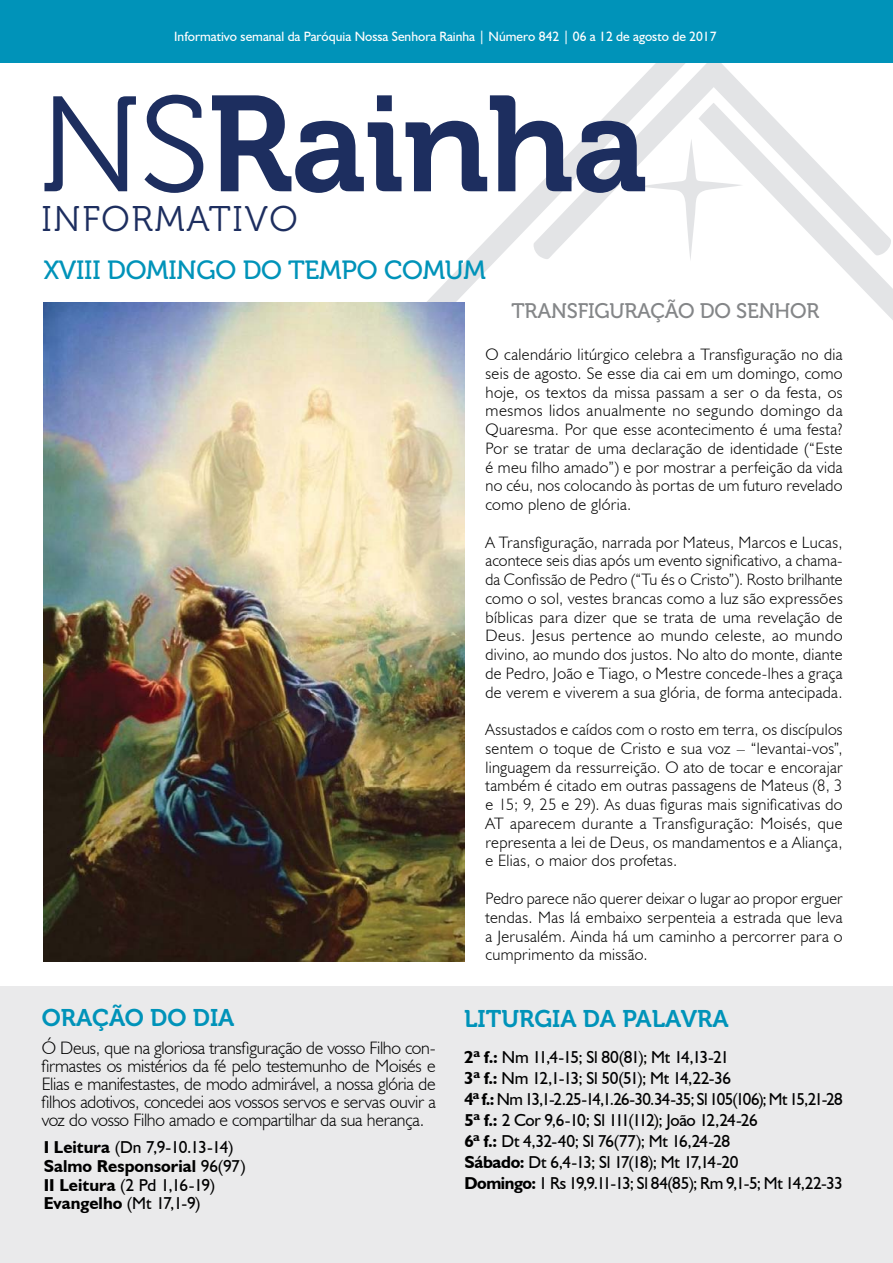
<style>
.page{position:relative;width:893px;height:1263px;background:#fff}
.page>*{position:absolute;margin:0;border:0;box-sizing:border-box;transform-origin:0 0}
.t1{font:135.15px "Museo 700";letter-spacing:-.015em;color:#1d2e5f}
.t2{font:35.55px "Museo 300";letter-spacing:.05em;color:#1d2e5f}
.t3{font:26.25px "Museo 500";letter-spacing:-.01em;color:#0093b9}
.t4{font:24px "Museo 700";color:#0093b9}
.t5{font:21px "Museo 500";letter-spacing:-.01em;color:#848688}
.t6{font:300 18px/18px "Humanist 521 BT";letter-spacing:-.015em;color:#000;text-align:justify}
.t7{font:17.25px/21px "Humanist 521 BT";letter-spacing:-.045em;color:#000}
.t8{font:300 16.5px/18.8px "Humanist 521 BT";letter-spacing:.02em;color:#000;text-align:justify}
.t9{font:13.5px "Humanist 521 BT";color:#fff}
.s1{font-family:"Museo 300"}
.s2{font-weight:700}
</style>
<div class="page">
<div style="left:1px;top:986px;width:892px;height:277px;background:#eaeaeb"></div>
<svg style="left:706px;top:63px;width:53px;height:40px;fill:#e3e4e6"></svg>
<svg style="left:706px;top:103px;width:187px;height:217px"></svg>
<svg style="left:417px;top:63px;width:289px;height:264px"></svg>
<div style="left:0;top:0;width:893px;height:63px;background:#0093b9"></div>
<img style="left:44px;top:303px;width:420px;height:658px">
<p class="t9" style="left:174px;top:28px;width:544px">Informativo semanal da Paróquia Nossa Senhora Rainha | Número 842 | 06 a 12 de agosto de 2017</p>
<h1 class="t1" style="left:39px;top:69px;width:610px"><span class="s1">NS</span>Rainha</h1>
<h2 class="t2" style="left:41px;top:200px;width:258px">INFORMATIVO</h2>
<h3 class="t3" style="left:44px;top:256px;width:444px">XVIII DOMINGO DO TEMPO COMUM</h3>
<p class="t5" style="left:512px;top:299px;width:309px">TRANSFIGURAÇÃO DO SENHOR</p>
<h3 class="t4" style="left:42px;top:1004px;width:194px">ORAÇÃO DO DIA</h3>
<p class="t6" style="left:42px;top:1038px;width:396px">Ó Deus, que na gloriosa transfiguração de vosso Filho con&shy;firmastes os mistérios da fé pelo testemunho de Moisés e Elias e manifestastes, de modo admirável, a nossa glória de filhos adotivos, concedei aos vossos servos e servas ouvir a voz do vosso Filho amado e compartilhar da sua herança.</p>
<p class="t7" style="left:44px;top:1137px;width:204px;line-height:18.8px"><span class="s2">I Leitura</span> (Dn 7,9-10.13-14)<br><span class="s2">Salmo Responsorial</span> 96(97)<br><span class="s2">II Leitura</span> (2 Pd 1,16-19)<br><span class="s2">Evangelho</span> (Mt 17,1-9)</p>
<p class="t8" style="left:485px;top:345px;width:359px">O calendário litúrgico celebra a Transfiguração no dia seis de agosto. Se esse dia cai em um domingo, como hoje, os textos da missa passam a ser o da festa, os mesmos lidos anualmente no segundo domingo da Quaresma. Por que esse acontecimento é uma festa?<br>Por se tratar de uma declaração de identidade (“Este é meu filho amado”) e por mostrar a perfeição da vida no céu, nos colocando às portas de um futuro revelado como pleno de glória.</p>
<p class="t8" style="left:485px;top:532px;width:359px">A Transfiguração, narrada por Mateus, Marcos e Lucas, acontece seis dias após um evento significativo, a chama&shy;da Confissão de Pedro (“Tu és o Cristo”). Rosto brilhante como o sol, vestes brancas como a luz são expressões bíblicas para dizer que se trata de uma revelação de Deus. Jesus pertence ao mundo celeste, ao mundo divino, ao mundo dos justos. No alto do monte, diante de Pedro, João e Tiago, o Mestre concede-lhes a graça de verem e viverem a sua glória, de forma antecipada.</p>
<p class="t8" style="left:485px;top:720px;width:359px">Assustados e caídos com o rosto em terra, os discípulos sentem o toque de Cristo e sua voz – “levantai-vos”, linguagem da ressurreição. O ato de tocar e encorajar também é citado em outras passagens de Mateus (8, 3 e 15; 9, 25 e 29). As duas figuras mais significativas do AT aparecem durante a Transfiguração: Moisés, que representa a lei de Deus, os mandamentos e a Aliança, e Elias, o maior dos profetas.</p>
<p class="t8" style="left:485px;top:889px;width:359px">Pedro parece não querer deixar o lugar ao propor erguer tendas. Mas lá embaixo serpenteia a estrada que leva a Jerusalém. Ainda há um caminho a percorrer para o cumprimento da missão.</p>
<h3 class="t4" style="left:464px;top:1005px;width:266px">LITURGIA DA PALAVRA</h3>
<p class="t7" style="left:464px;top:1046px;width:380px"><span class="s2">2ª f.:</span> Nm 11,4-15; Sl 80(81); Mt 14,13-21<br><span class="s2">3ª f.:</span> Nm 12,1-13; Sl 50(51); Mt 14,22-36<br><span class="s2">4ª f.:</span> Nm 13,1-2.25-14,1.26-30.34-35; Sl 105(106); Mt 15,21-28<br><span class="s2">5ª f.:</span> 2 Cor 9,6-10; Sl 111(112); João 12,24-26<br><span class="s2">6ª f.:</span> Dt 4,32-40; Sl 76(77); Mt 16,24-28<br><span class="s2">Sábado:</span> Dt 6,4-13; Sl 17(18); Mt 17,14-20<br><span class="s2">Domingo:</span> 1 Rs 19,9.11-13; Sl 84(85); Rm 9,1-5; Mt 14,22-33</p>
</div>
